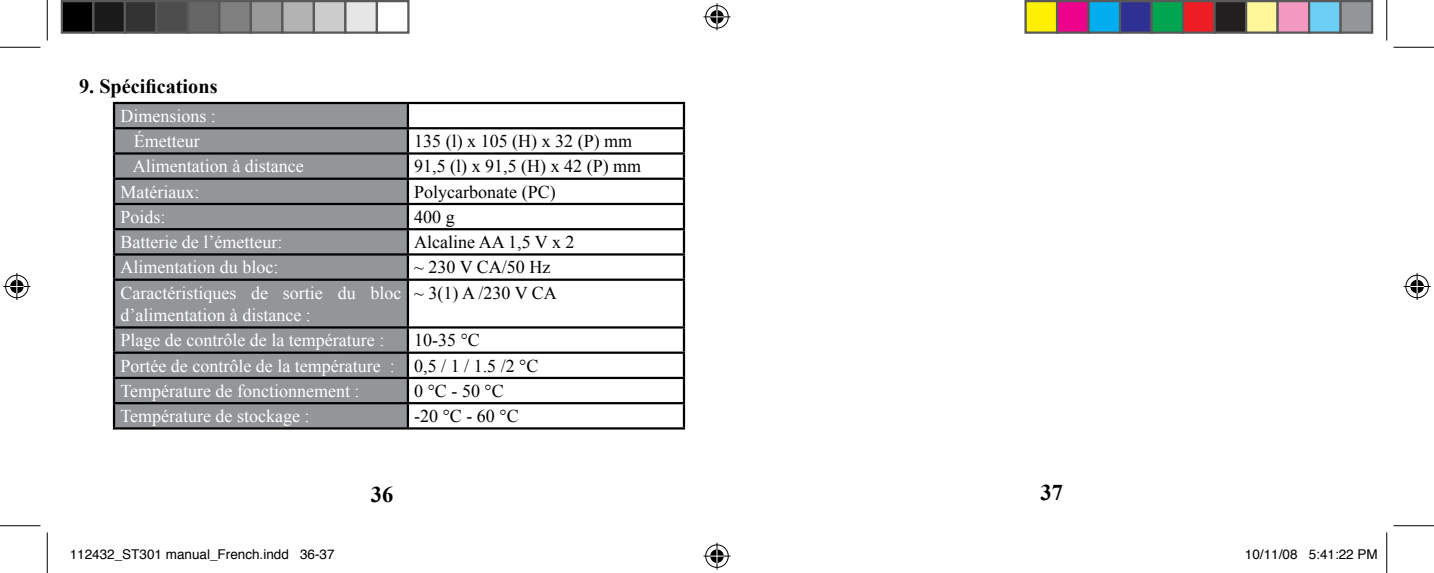
<style>
.page{position:relative;width:1434px;height:573px;background:#fff}
.page>*{position:absolute;margin:0;border:0;box-sizing:border-box;transform-origin:0 0}
.t1{font:700 22.5px "Times New Roman";color:#000}
.t2{font:700 20.25px "Times New Roman";color:#000}
.t3{font:18px/25.2px "Times New Roman";color:#fff}
.t4{font:18px "Times New Roman";color:#000}
.t5{font:13.5px "Helvetica";color:#000}
.s1{color:#000}
</style>
<div class="page">
<div style="left:115px;top:104px;width:292px;height:74px;background:#939598"></div>
<div style="left:115px;top:180px;width:292px;height:247px;background:#939598"></div>
<hr style="left:408px;top:102px;width:277px;height:2px;background:#000">
<hr style="left:683px;top:104px;width:2px;height:23px;background:#000">
<hr style="left:408px;top:127px;width:277px;height:2px;background:#000">
<hr style="left:683px;top:129px;width:2px;height:23px;background:#000">
<hr style="left:408px;top:152px;width:277px;height:3px;background:#000">
<hr style="left:683px;top:155px;width:2px;height:23px;background:#000">
<hr style="left:408px;top:178px;width:277px;height:2px;background:#000">
<hr style="left:683px;top:180px;width:2px;height:23px;background:#000">
<hr style="left:408px;top:203px;width:277px;height:2px;background:#000">
<hr style="left:683px;top:205px;width:2px;height:23px;background:#000">
<hr style="left:408px;top:228px;width:277px;height:2px;background:#000">
<hr style="left:683px;top:230px;width:2px;height:23px;background:#000">
<hr style="left:408px;top:253px;width:277px;height:3px;background:#000">
<hr style="left:683px;top:256px;width:2px;height:23px;background:#000">
<hr style="left:408px;top:279px;width:277px;height:2px;background:#000">
<hr style="left:683px;top:281px;width:2px;height:45px;background:#000">
<hr style="left:408px;top:326px;width:277px;height:2px;background:#000">
<hr style="left:683px;top:328px;width:2px;height:23px;background:#000">
<hr style="left:408px;top:351px;width:277px;height:3px;background:#000">
<hr style="left:683px;top:354px;width:2px;height:23px;background:#000">
<hr style="left:408px;top:377px;width:277px;height:2px;background:#000">
<hr style="left:683px;top:379px;width:2px;height:23px;background:#000">
<hr style="left:408px;top:402px;width:277px;height:2px;background:#000">
<hr style="left:683px;top:404px;width:2px;height:23px;background:#000">
<hr style="left:408px;top:427px;width:277px;height:2px;background:#000">
<hr style="left:113px;top:102px;width:295px;height:2px;background:#000">
<hr style="left:113px;top:104px;width:2px;height:23px;background:#000">
<hr style="left:407px;top:104px;width:2px;height:23px;background:#000">
<hr style="left:113px;top:127px;width:295px;height:2px;background:#000">
<hr style="left:113px;top:129px;width:2px;height:23px;background:#000">
<hr style="left:407px;top:129px;width:2px;height:23px;background:#000">
<hr style="left:113px;top:152px;width:295px;height:3px;background:#000">
<hr style="left:113px;top:155px;width:2px;height:23px;background:#000">
<hr style="left:407px;top:155px;width:2px;height:23px;background:#000">
<hr style="left:113px;top:178px;width:295px;height:2px;background:#000">
<hr style="left:113px;top:180px;width:2px;height:23px;background:#000">
<hr style="left:407px;top:180px;width:2px;height:23px;background:#000">
<hr style="left:113px;top:203px;width:295px;height:2px;background:#000">
<hr style="left:113px;top:205px;width:2px;height:23px;background:#000">
<hr style="left:407px;top:205px;width:2px;height:23px;background:#000">
<hr style="left:113px;top:228px;width:295px;height:2px;background:#000">
<hr style="left:113px;top:230px;width:2px;height:23px;background:#000">
<hr style="left:407px;top:230px;width:2px;height:23px;background:#000">
<hr style="left:113px;top:253px;width:295px;height:3px;background:#000">
<hr style="left:113px;top:256px;width:2px;height:23px;background:#000">
<hr style="left:407px;top:256px;width:2px;height:23px;background:#000">
<hr style="left:113px;top:279px;width:295px;height:2px;background:#000">
<hr style="left:113px;top:281px;width:2px;height:45px;background:#000">
<hr style="left:407px;top:281px;width:2px;height:45px;background:#000">
<hr style="left:113px;top:326px;width:295px;height:2px;background:#000">
<hr style="left:113px;top:328px;width:2px;height:23px;background:#000">
<hr style="left:407px;top:328px;width:2px;height:23px;background:#000">
<hr style="left:113px;top:351px;width:295px;height:3px;background:#000">
<hr style="left:113px;top:354px;width:2px;height:23px;background:#000">
<hr style="left:407px;top:354px;width:2px;height:23px;background:#000">
<hr style="left:113px;top:377px;width:295px;height:2px;background:#000">
<hr style="left:113px;top:379px;width:2px;height:23px;background:#000">
<hr style="left:407px;top:379px;width:2px;height:23px;background:#000">
<hr style="left:113px;top:402px;width:295px;height:2px;background:#000">
<hr style="left:113px;top:404px;width:2px;height:23px;background:#000">
<hr style="left:407px;top:404px;width:2px;height:23px;background:#000">
<hr style="left:113px;top:427px;width:295px;height:2px;background:#000">
<hr style="left:0;top:47px;width:40px;height:1px;background:#000">
<hr style="left:1393px;top:47px;width:41px;height:1px;background:#000">
<hr style="left:0;top:525px;width:40px;height:1px;background:#000">
<hr style="left:1393px;top:525px;width:41px;height:1px;background:#000">
<hr style="left:47px;top:0;width:1px;height:40px;background:#000">
<hr style="left:47px;top:532px;width:1px;height:41px;background:#000">
<hr style="left:1386px;top:0;width:1px;height:40px;background:#000">
<hr style="left:1386px;top:532px;width:1px;height:41px;background:#000">
<svg style="left:703px;top:3px;width:27px;height:27px"></svg>
<svg style="left:703px;top:542px;width:27px;height:27px"></svg>
<svg style="left:3px;top:273px;width:27px;height:27px"></svg>
<svg style="left:1403px;top:273px;width:27px;height:27px"></svg>
<div style="left:62px;top:1px;width:31px;height:32px;background:#000"></div>
<div style="left:61px;top:0;width:33px;height:34px;border:2px solid #595959"></div>
<div style="left:93px;top:1px;width:32px;height:32px;background:#1a1a1a"></div>
<div style="left:92px;top:0;width:34px;height:34px;border:2px solid #595959"></div>
<div style="left:125px;top:1px;width:31px;height:32px;background:#333"></div>
<div style="left:124px;top:0;width:34px;height:34px;border:2px solid #595959"></div>
<div style="left:156px;top:1px;width:32px;height:32px;background:#4d4d4d"></div>
<div style="left:155px;top:0;width:34px;height:34px;border:2px solid #595959"></div>
<div style="left:188px;top:1px;width:31px;height:32px;background:#666"></div>
<div style="left:187px;top:0;width:33px;height:34px;border:2px solid #595959"></div>
<div style="left:219px;top:1px;width:32px;height:32px;background:#808080"></div>
<div style="left:218px;top:0;width:34px;height:34px;border:2px solid #595959"></div>
<div style="left:251px;top:1px;width:31px;height:32px;background:#999"></div>
<div style="left:250px;top:0;width:34px;height:34px;border:2px solid #595959"></div>
<div style="left:282px;top:1px;width:32px;height:32px;background:#b3b3b3"></div>
<div style="left:281px;top:0;width:34px;height:34px;border:2px solid #595959"></div>
<div style="left:314px;top:1px;width:31px;height:32px;background:#ccc"></div>
<div style="left:313px;top:0;width:33px;height:34px;border:2px solid #595959"></div>
<div style="left:345px;top:1px;width:32px;height:32px;background:#e6e6e6"></div>
<div style="left:344px;top:0;width:34px;height:34px;border:2px solid #595959"></div>
<div style="left:376px;top:0;width:34px;height:34px;border:2px solid #595959"></div>
<div style="left:1025px;top:1px;width:32px;height:32px;background:#fff101"></div>
<div style="left:1024px;top:0;width:34px;height:34px;border:2px solid #595959"></div>
<div style="left:1057px;top:1px;width:31px;height:32px;background:#ed028c"></div>
<div style="left:1056px;top:0;width:34px;height:34px;border:2px solid #595959"></div>
<div style="left:1088px;top:1px;width:32px;height:32px;background:#00aeef"></div>
<div style="left:1087px;top:0;width:34px;height:34px;border:2px solid #595959"></div>
<div style="left:1120px;top:1px;width:31px;height:32px;background:#2e3092"></div>
<div style="left:1119px;top:0;width:34px;height:34px;border:2px solid #595959"></div>
<div style="left:1151px;top:1px;width:32px;height:32px;background:#00a54f"></div>
<div style="left:1150px;top:0;width:34px;height:34px;border:2px solid #595959"></div>
<div style="left:1183px;top:1px;width:31px;height:32px;background:#ee1d23"></div>
<div style="left:1182px;top:0;width:34px;height:34px;border:2px solid #595959"></div>
<div style="left:1214px;top:1px;width:32px;height:32px;background:#231f20"></div>
<div style="left:1213px;top:0;width:34px;height:34px;border:2px solid #595959"></div>
<div style="left:1246px;top:1px;width:31px;height:32px;background:#fff79a"></div>
<div style="left:1245px;top:0;width:34px;height:34px;border:2px solid #595959"></div>
<div style="left:1277px;top:1px;width:32px;height:32px;background:#f499c2"></div>
<div style="left:1276px;top:0;width:34px;height:34px;border:2px solid #595959"></div>
<div style="left:1309px;top:1px;width:31px;height:32px;background:#6bcff6"></div>
<div style="left:1308px;top:0;width:34px;height:34px;border:2px solid #595959"></div>
<div style="left:1340px;top:1px;width:32px;height:32px;background:#939598"></div>
<div style="left:1339px;top:0;width:34px;height:34px;border:2px solid #595959"></div>
<p class="t2" style="left:79px;top:72px;width:140px">9. Spécifications</p>
<p class="t3" style="left:120px;top:103px;width:97px;text-align:center">Dimensions :<br>Émetteur</p>
<p class="t4" style="left:414px;top:129px;width:219px">135 (l) x 105 (H) x 32 (P) mm</p>
<p class="t3" style="left:133px;top:153px;width:172px">Alimentation à distance</p>
<p class="t4" style="left:414px;top:154px;width:228px">91,5 (l) x 91,5 (H) x 42 (P) mm</p>
<p class="t3" style="left:120px;top:179px;width:80px">Matériaux:</p>
<p class="t4" style="left:414px;top:179px;width:143px">Polycarbonate (PC)</p>
<p class="t3" style="left:120px;top:204px;width:47px">Poids:</p>
<p class="t4" style="left:414px;top:205px;width:42px">400 g</p>
<p class="t3" style="left:120px;top:229px;width:163px">Batterie de l’émetteur:</p>
<p class="t4" style="left:414px;top:230px;width:162px">Alcaline AA 1,5 V x 2</p>
<p class="t3" style="left:120px;top:254px;width:160px">Alimentation du bloc:</p>
<p class="t4" style="left:414px;top:255px;width:138px">~ 230 V CA/50 Hz</p>
<p class="t3" style="left:120px;top:281px;width:283px;line-height:22.5px">Caractéristiques de sortie du bloc d’alimentation à distance :</p>
<p class="t4" style="left:414px;top:280px;width:144px">~ 3(1) A /230 V CA</p>
<p class="t3" style="left:120px;top:327px;width:265px">Plage de contrôle de la température :</p>
<p class="t3" style="left:120px;top:327px;width:420px;text-indent:294px"><span class="s1">10-35 °C<br></span>Portée de contrôle de la température : <span class="s1">0,5 / 1 / 1.5 /2 °C<br></span>Température de fonctionnement :</p>
<p class="t4" style="left:414px;top:379px;width:91px">0 °C - 50 °C</p>
<p class="t3" style="left:120px;top:403px;width:191px">Température de stockage :</p>
<p class="t4" style="left:414px;top:404px;width:106px">-20 °C - 60 °C</p>
<p class="t1" style="left:371px;top:478px;width:24px">36</p>
<p class="t1" style="left:1041px;top:477px;width:24px">37</p>
<p class="t5" style="left:70px;top:544px;width:266px">112432_ST301 manual_French.indd 36-37</p>
<p class="t5" style="left:1245px;top:544px;width:134px">10/11/08 5:41:22 PM</p>
</div>
